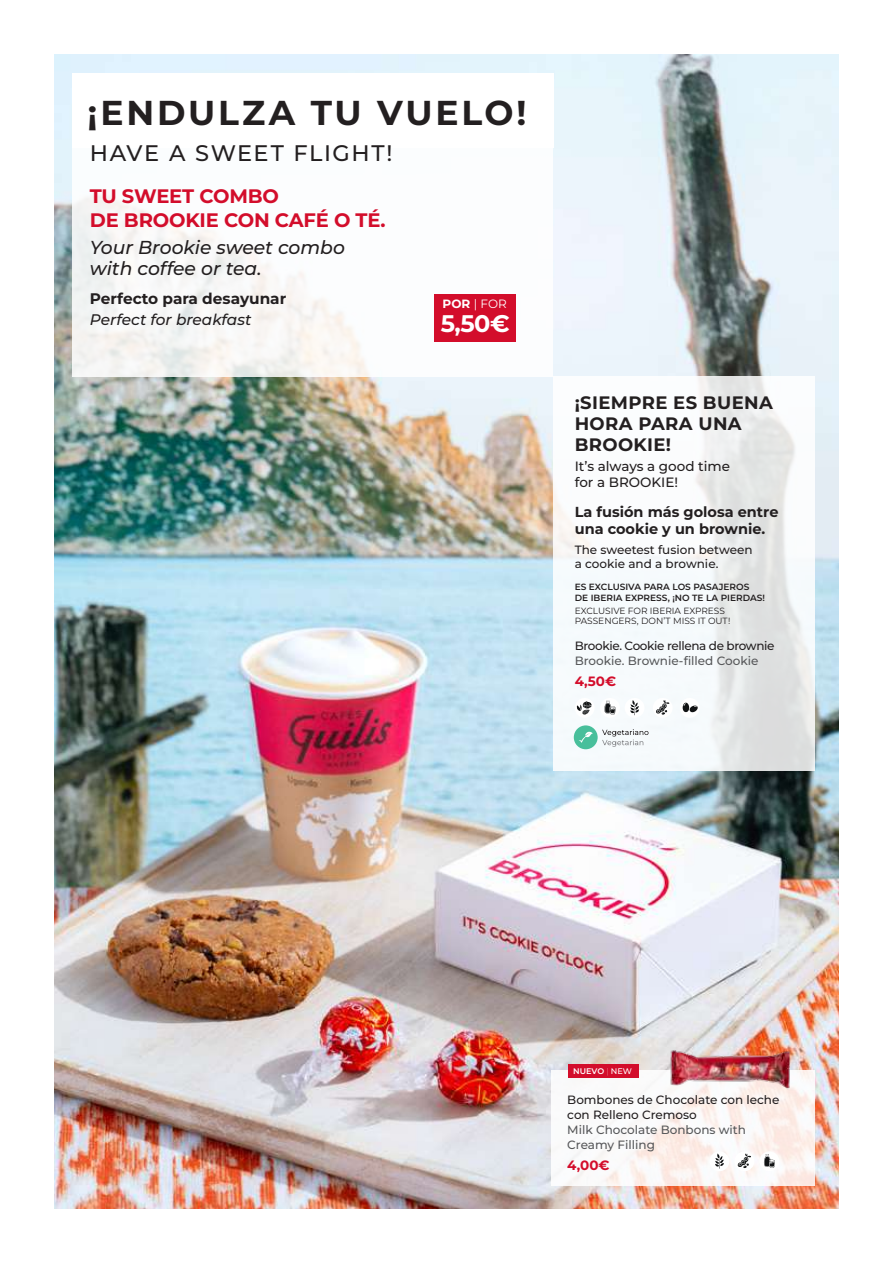
<style>
.page{position:relative;width:893px;height:1263px;background:#fff}
.page>*{position:absolute;margin:0;border:0;box-sizing:border-box;transform-origin:0 0}
.t1{font:700 34.5px "Montserrat";letter-spacing:.08em;color:#231f20}
.t2{font:700 24px "Montserrat";color:#fff}
.t3{font:500 22.5px "Montserrat";letter-spacing:.07em;color:#231f20}
.t4{font:700 19.5px/24px "Montserrat";letter-spacing:-.01em;color:#d30d2b}
.t5{font:italic 500 18.75px/21px "Montserrat";color:#231f20}
.t6{font:700 18px/21px "Montserrat";letter-spacing:.02em;color:#231f20}
.t7{font:700 15.3px "Montserrat";color:#231f20}
.t8{font:italic 500 15.3px "Montserrat";color:#231f20}
.t9{font:700 14.4px/16.5px "Montserrat";color:#231f20}
.t10{font:500 13.5px/16.5px "Montserrat";color:#231f20}
.t11{font:700 13.5px "Montserrat";color:#d30d2b}
.t12{font:500 12px/13.5px "Montserrat";color:#231f20}
.t13{font:500 12px/15px "Montserrat";color:#57585a}
.t14{font:500 12px "Montserrat";letter-spacing:-.03em;color:#231f20}
.t15{font:12px "Montserrat";color:#fff}
.t16{font:600 9px/10.5px "Montserrat";color:#231f20}
.t17{font:9px/10.5px "Montserrat";color:#231f20}
.t18{font:600 8.1px "Montserrat";letter-spacing:-.005em;color:#fff}
.s1{font-weight:700}
.s2{font-weight:100}
.s3{font-weight:500}
</style>
<div class="page">
<img style="left:54px;top:54px;width:785px;height:1155px">
<svg style="left:553px;top:377px;width:261px;height:394px;fill:#f6fafc"></svg>
<div style="left:72px;top:114px;width:481px;height:262px;background:#fff"></div>
<svg style="left:552px;top:1070px;width:263px;height:115px"></svg>
<div style="left:575px;top:698px;width:20px;height:20px;background:#fff;border-radius:50%"></div>
<svg style="left:577px;top:701px;width:15px;height:13px"></svg>
<div style="left:568px;top:1064px;width:70px;height:14px;background:#d30d2b"></div>
<div style="left:709px;top:1151px;width:20px;height:20px;background:#fff;border-radius:50%"></div>
<svg style="left:715px;top:1153px;width:9px;height:16px"></svg>
<div style="left:759px;top:1151px;width:20px;height:20px;background:#fff;border-radius:50%"></div>
<svg style="left:764px;top:1154px;width:11px;height:14px"></svg>
<div style="left:734px;top:1151px;width:20px;height:20px;background:#fff;border-radius:50%"></div>
<svg style="left:737px;top:1153px;width:14px;height:15px"></svg>
<img style="left:664px;top:1036px;width:130px;height:62px">
<div style="left:72px;top:74px;width:482px;height:74px;background:#fff"></div>
<div style="left:435px;top:294px;width:81px;height:47px;background:#d30d2b"></div>
<div style="left:600px;top:698px;width:20px;height:20px;background:#fff;border-radius:50%"></div>
<svg style="left:604px;top:700px;width:11px;height:15px"></svg>
<div style="left:625px;top:698px;width:19px;height:20px;background:#fff;border-radius:50%"></div>
<svg style="left:630px;top:700px;width:9px;height:15px"></svg>
<div style="left:653px;top:698px;width:20px;height:20px;background:#fff;border-radius:50%"></div>
<svg style="left:655px;top:700px;width:15px;height:15px"></svg>
<div style="left:680px;top:698px;width:20px;height:20px;background:#fff;border-radius:50%"></div>
<svg style="left:683px;top:703px;width:15px;height:9px"></svg>
<div style="left:574px;top:725px;width:24px;height:24px;background:#48bf9b;border-radius:50%"></div>
<svg style="left:579px;top:732px;width:14px;height:11px"></svg>
<svg style="left:602px;top:729px;width:46px;height:18px"></svg>
<h1 class="t1" style="left:88px;top:88px;width:440px">¡ENDULZA TU VUELO!</h1>
<h3 class="t3" style="left:90px;top:137px;width:304px">HAVE A SWEET FLIGHT!</h3>
<h3 class="t4" style="left:90px;top:183px;width:297px">TU SWEET COMBO<br>DE BROOKIE CON CAFÉ O TÉ.</h3>
<h3 class="t5" style="left:90px;top:237px;width:257px">Your Brookie sweet combo with coffee or tea.</h3>
<p class="t7" style="left:90px;top:288px;width:198px">Perfecto para desayunar</p>
<p class="t8" style="left:90px;top:309px;width:163px">Perfect for breakfast</p>
<h2 class="t2" style="left:441px;top:307px;width:70px">5,50€</h2>
<p class="t15" style="left:443px;top:296px;width:66px"><span class="s1">POR</span> | FOR</p>
<h3 class="t6" style="left:575px;top:391px;width:200px">¡SIEMPRE ES BUENA<br>HORA PARA UNA<br>BROOKIE!</h3>
<p class="t10" style="left:575px;top:457px;width:157px">It’s always a good time for a BROOKIE!</p>
<p class="t9" style="left:575px;top:503px;width:205px">La fusión más golosa entre una cookie y un brownie.</p>
<p class="t12" style="left:575px;top:543px;width:179px">The sweetest fusion between a cookie and a brownie.</p>
<p class="t16" style="left:575px;top:581px;width:192px">ES EXCLUSIVA PARA LOS PASAJEROS<br>DE IBERIA EXPRESS, ¡NO TE LA PIERDAS!</p>
<p class="t17" style="left:575px;top:605px;width:157px">EXCLUSIVE FOR IBERIA EXPRESS<br>PASSENGERS, DON’T MISS IT OUT!</p>
<p class="t14" style="left:575px;top:638px;width:201px">Brookie. Cookie rellena de brownie</p>
<p class="t13" style="left:575px;top:653px;width:185px">Brookie. Brownie-filled Cookie</p>
<p class="t11" style="left:575px;top:672px;width:43px">4,50€</p>
<p class="t18" style="left:573px;top:1065px;width:60px">NUEVO <span class="s2">|</span> <span class="s3">NEW</span></p>
<p class="t12" style="left:567px;top:1091px;width:214px;line-height:15px">Bombones de Chocolate con leche con Relleno Cremoso</p>
<p class="t13" style="left:567px;top:1121px;width:180px">Milk Chocolate Bonbons with<br>Creamy Filling</p>
<p class="t11" style="left:567px;top:1155px;width:44px">4,00€</p>
</div>
